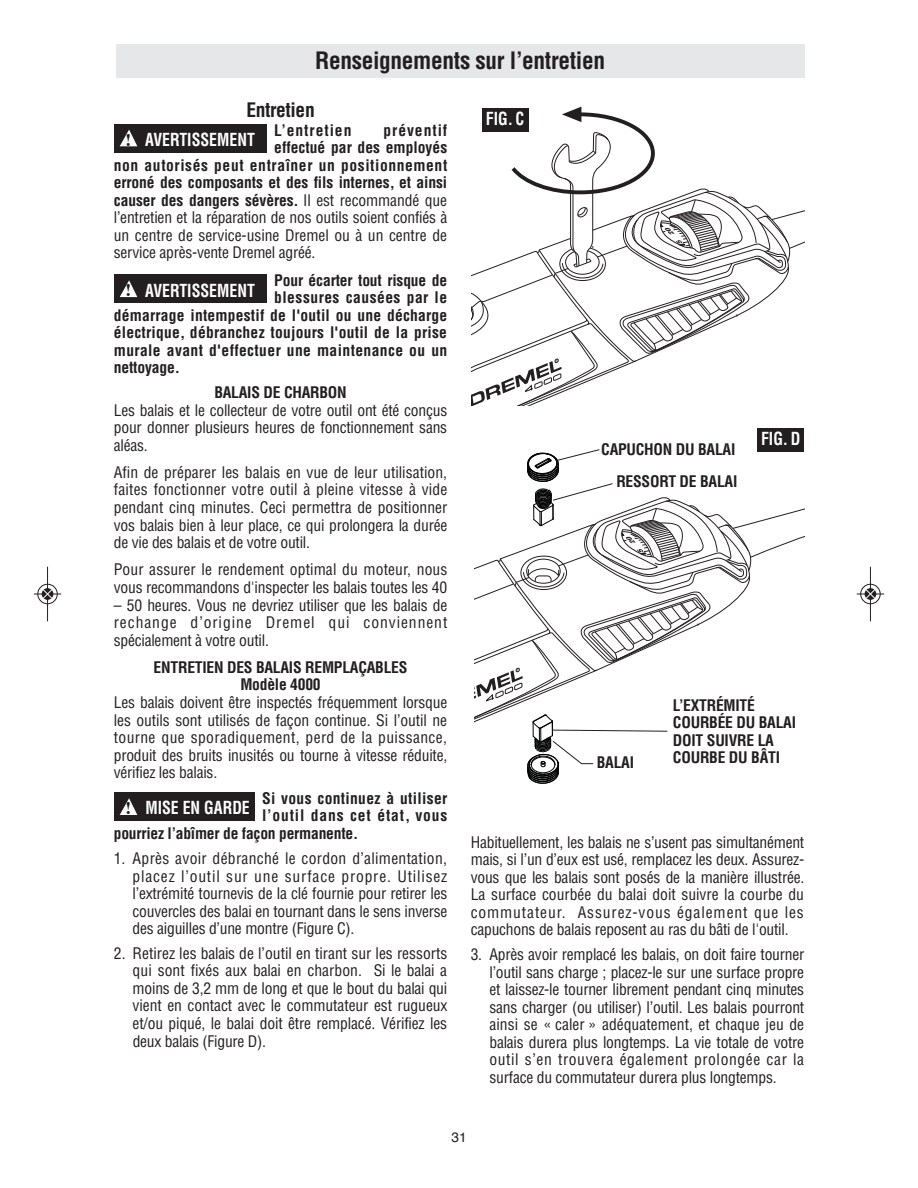
<style>
.page{position:relative;width:918px;height:1188px;background:#fff}
.page>*{position:absolute;margin:0;border:0;box-sizing:border-box;transform-origin:0 0}
.t1{font:700 condensed 23.4px "Helvetica";letter-spacing:-.015em;color:#231f20}
.t2{font:700 condensed 19.5px "Helvetica";letter-spacing:-.02em;color:#231f20}
.t3{font:700 condensed 17.55px "Helvetica";color:#fff;scale:.9 1}
.t4{font:condensed 15.6px/17.5px "Helvetica";letter-spacing:-.015em;color:#231f20;text-align:justify}
.t5{font:700 condensed 15.6px/17.5px "Helvetica";color:#231f20;text-align:center}
.t6{font:700 condensed 15.6px "Helvetica";letter-spacing:.035em;color:#231f20}
.t7{font:700 condensed 15.6px "Helvetica";letter-spacing:.025em;color:#231f20}
.t8{font:700 condensed 15.6px "Helvetica";letter-spacing:.02em;color:#231f20}
.t9{font:700 condensed 15.6px "Helvetica";letter-spacing:.055em;color:#231f20}
.t10{font:700 condensed 15.6px "Helvetica";letter-spacing:.03em;color:#231f20}
.t11{font:700 condensed 15.6px "Helvetica";letter-spacing:.06em;color:#231f20}
.t12{font:13.65px "Helvetica";color:#231f20}
.s1{font-weight:400}
.s2{font-family:"Times";font-stretch:normal;color:#231f20}
</style>
<div class="page">
<div style="left:116px;top:44px;width:688px;height:34px;background:#e6e7e9"></div>
<div style="left:114px;top:793px;width:140px;height:28px;background:#231f20"></div>
<svg style="left:120px;top:798px;width:17px;height:17px"></svg>
<div style="left:114px;top:275px;width:152px;height:28px;background:#231f20"></div>
<svg style="left:120px;top:280px;width:17px;height:17px"></svg>
<div style="left:114px;top:124px;width:152px;height:28px;background:#231f20"></div>
<svg style="left:120px;top:130px;width:17px;height:16px"></svg>
<div style="left:37px;top:584px;width:21px;height:20px;border:1px solid #fff;border-radius:50%"></div>
<hr style="left:47px;top:567px;width:1px;height:54px;background:#231f20">
<div style="left:38px;top:584px;width:20px;height:20px;border:1px solid #231f20;border-radius:50%"></div>
<svg style="left:34px;top:589px;width:27px;height:10px"></svg>
<div style="left:860px;top:584px;width:21px;height:20px;border:1px solid #fff;border-radius:50%"></div>
<hr style="left:870px;top:567px;width:1px;height:54px;background:#231f20">
<div style="left:860px;top:584px;width:20px;height:20px;border:1px solid #231f20;border-radius:50%"></div>
<svg style="left:857px;top:589px;width:27px;height:10px"></svg>
<svg style="left:471px;top:107px;width:333px;height:677px"></svg>
<h1 class="t1" style="left:315px;top:52px;width:292px">Renseignements sur l’entretien</h1>
<p class="t2" style="left:246px;top:102px;width:70px">Entretien</p>
<p class="t11" style="left:274px;top:124px;width:79px">L’entretien</p>
<p class="t11" style="left:383px;top:124px;width:65px">préventif</p>
<p class="t5" style="left:274px;top:140px;width:175px">effectué par des employés</p>
<p class="t6" style="left:114px;top:159px;width:335px">non auto risés peut entraîner un position nement</p>
<p class="t5" style="left:114px;top:175px;width:335px">erroné des composants et des fils internes, et ainsi</p>
<p class="t5" style="left:114px;top:193px;width:335px">causer des dangers sévères. <span class="s1">Il est recom man dé que</span></p>
<p class="t4" style="left:114px;top:210px;width:335px">l’entretien et la réparation de nos outils soient confiés à</p>
<p class="t4" style="left:114px;top:228px;width:335px">un centre de service-usine Dremel ou à un centre de</p>
<p class="t4" style="left:114px;top:245px;width:203px">service après-vente Dremel agréé.</p>
<p class="t5" style="left:274px;top:273px;width:175px">Pour écarter tout risque de</p>
<p class="t10" style="left:274px;top:292px;width:175px">blessures causées par le</p>
<p class="t5" style="left:114px;top:308px;width:335px">démarrage intempestif de l'outil ou une décharge</p>
<p class="t5" style="left:114px;top:325px;width:335px">électrique, débranchez toujours l'outil de la prise</p>
<p class="t7" style="left:114px;top:344px;width:335px">murale avant d'effectuer une maintenance ou un</p>
<p class="t5" style="left:114px;top:360px;width:68px">nettoyage.</p>
<p class="t5" style="left:214px;top:385px;width:134px">BALAIS DE CHARBON</p>
<p class="t4" style="left:114px;top:402px;width:335px">Les balais et le collecteur de votre outil ont été conçus pour donner plusieurs heures de fonctionnement sans aléas.</p>
<p class="t4" style="left:114px;top:465px;width:335px">Afin de préparer les balais en vue de leur utilisation, faites fonctionner votre outil à pleine vitesse à vide pendant cinq minutes. Ceci permettra de positionner vos balais bien à leur place, ce qui prolongera la durée de vie des balais et de votre outil.</p>
<p class="t4" style="left:114px;top:562px;width:335px">Pour assurer le rendement optimal du moteur, nous vous recommandons d'inspecter les balais toutes les 40</p>
<p class="t4" style="left:114px;top:597px;width:335px">– 50 heures. Vous ne devriez utiliser que les balais de rechange d’origine Dremel qui con viennent spécialement à votre outil.</p>
<p class="t5" style="left:154px;top:660px;width:255px">ENTRETIEN DES BALAIS REMPLAÇABLES<br>Modèle 4000</p>
<p class="t4" style="left:114px;top:695px;width:335px">Les balais doivent être inspectés fréquemment lorsque les outils sont utilisés de façon continue. Si l’outil ne tourne que sporadiquement, perd de la puissance, produit des bruits inusités ou tourne à vitesse réduite, vérifiez les ba lais.</p>
<p class="t8" style="left:262px;top:792px;width:187px">Si vous continuez à utiliser</p>
<p class="t9" style="left:262px;top:809px;width:187px">l’outil dans cet état, vous</p>
<p class="t5" style="left:114px;top:826px;width:246px">pourriez l’abîmer de façon permanente.</p>
<p class="t4" style="left:133px;top:851px;width:316px;text-indent:-19px">1. Après avoir débranché le cordon d’alimentation, placez l’outil sur une surface propre. Utilisez l’extrémité tournevis de la clé fournie pour retirer les couvercles des balai en tournant dans le sens inverse des aiguilles d’une montre (Figure C).</p>
<p class="t4" style="left:133px;top:946px;width:316px;text-indent:-19px">2. Retirez les balais de l’outil en tirant sur les ressorts qui sont fixés aux balai en charbon. Si le balai a moins de 3,2 mm de long et que le bout du balai qui vient en contact avec le commutateur est rugueux et/ou piqué, le balai doit être remplacé. Vérifiez les deux balais (Figure D).</p>
<p class="t3" style="left:125px;top:133px;width:145px"><span class="s2">!</span> AVERTISSEMENT</p>
<p class="t3" style="left:125px;top:283px;width:145px"><span class="s2">!</span> AVERTISSEMENT</p>
<p class="t3" style="left:125px;top:801px;width:140px"><span class="s2">!</span> MISE EN GARDE</p>
<p class="t3" style="left:486px;top:112px;width:44px">FIG. C</p>
<p class="t5" style="left:601px;top:442px;width:136px">CAPUCHON DU BALAI</p>
<p class="t5" style="left:616px;top:473px;width:123px">RESSORT DE BALAI</p>
<p class="t3" style="left:761px;top:432px;width:45px">FIG. D</p>
<p class="t5" style="left:597px;top:755px;width:39px">BALAI</p>
<p class="t5" style="left:673px;top:697px;width:125px;text-align:left">L’EXTRÉMITÉ<br>COURBÉE DU BALAI<br>DOIT SUIVRE LA<br>COURBE DU BÂTI</p>
<p class="t4" style="left:471px;top:835px;width:335px">Habituellement, les balais ne s’usent pas simul tanément mais, si l’un d’eux est usé, remplacez les deux. Assurez&shy;vous que les balais sont posés de la manière illustrée.<br>La surface courbée du balai doit suivre la courbe du commutateur. Assurez-vous également que les capuchons de balais reposent au ras du bâti de l'outil.</p>
<p class="t4" style="left:489px;top:947px;width:316px;text-indent:-19px">3. Après avoir remplacé les balais, on doit faire tourner l’outil sans charge ; placez-le sur une surface propre et laissez-le tourner librement pendant cinq minutes sans charger (ou utiliser) l’outil. Les balais pourront ainsi se « caler » adé quatement, et chaque jeu de balais durera plus long temps. La vie totale de votre outil s’en trouvera également pro longée car la surface du commutateur durera plus long temps.</p>
<p class="t12" style="left:451px;top:1132px;width:17px">31</p>
</div>
